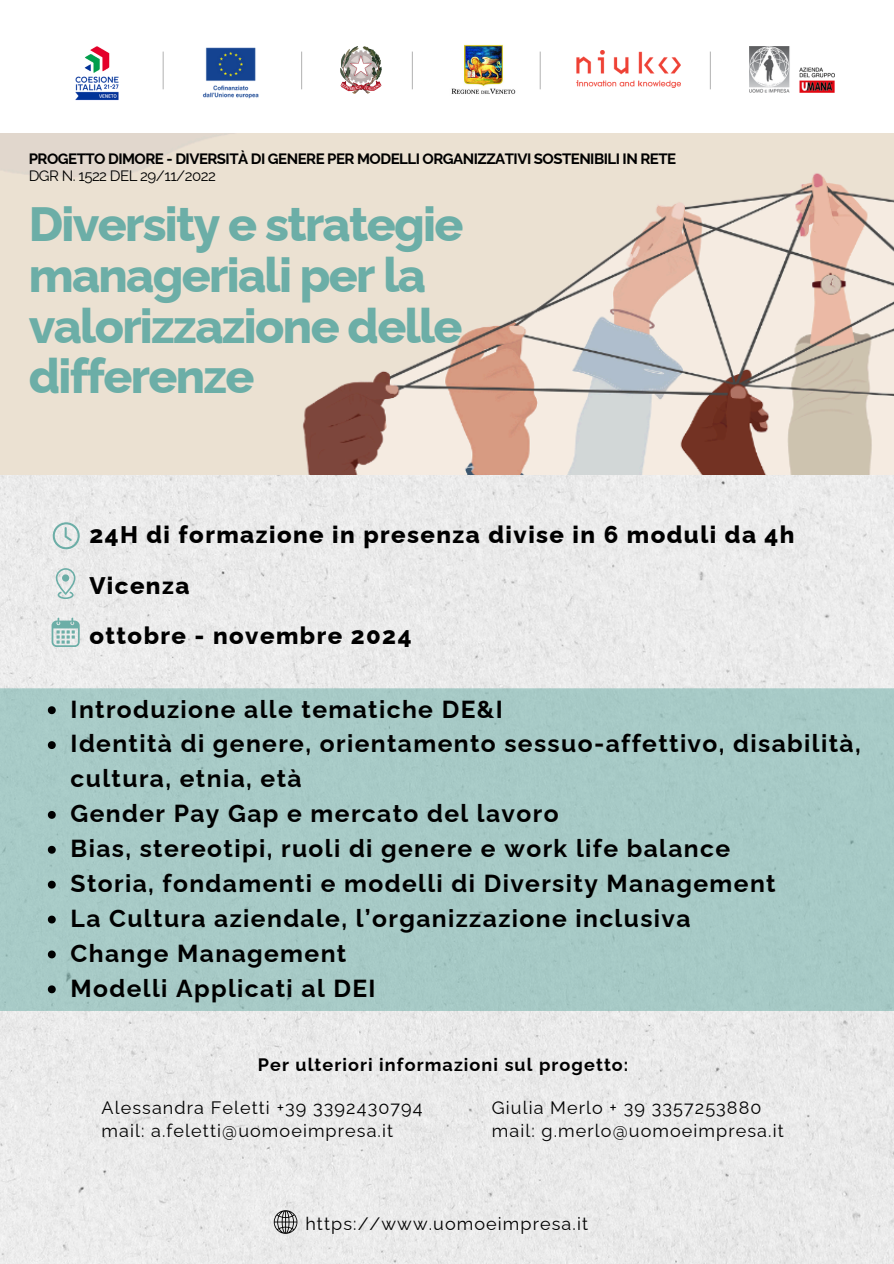
<style>
.page{position:relative;width:894px;height:1264px;background:#fff}
.page>*{position:absolute;margin:0;border:0;box-sizing:border-box;transform-origin:0 0}
.t1{font:800 48px/50.7px "Raleway";letter-spacing:-.035em;color:#6caea7}
.t2{font:700 24.6px/34.8px "Raleway";letter-spacing:.055em;color:#000}
.t3{font:800 24px "Raleway";letter-spacing:.06em;color:#000}
.t4{font:18px/23.7px "Raleway";letter-spacing:.06em;color:#000}
.t5{font:700 18px "Raleway";letter-spacing:.06em;color:#000}
.t6{font:700 15px "Raleway";letter-spacing:-.035em;color:#000}
.t7{font:15px "Raleway";letter-spacing:-.035em;color:#000}
</style>
<div class="page">
<div style="left:0;top:474px;width:893px;height:789px;background:#ebebeb"></div>
<img style="left:0;top:133px;width:893px;height:341px">
<div style="left:0;top:688px;width:893px;height:323px;background:#a7cac6"></div>
<svg style="left:56px;top:568px;width:19px;height:30px"></svg>
<div style="left:62px;top:574px;width:7px;height:7px;background:#6caea7;border-radius:50%"></div>
<svg style="left:53px;top:522px;width:27px;height:27px"></svg>
<svg style="left:52px;top:617px;width:28px;height:30px"></svg>
<img style="left:75px;top:46px;width:44px;height:55px">
<hr style="left:162px;top:52px;width:2px;height:37px;background:#bababa">
<hr style="left:301px;top:52px;width:1px;height:37px;background:#bababa">
<hr style="left:411px;top:52px;width:2px;height:37px;background:#bababa">
<hr style="left:539px;top:52px;width:1px;height:37px;background:#bababa">
<hr style="left:709px;top:52px;width:1px;height:37px;background:#bababa">
<img style="left:202px;top:47px;width:57px;height:52px">
<img style="left:340px;top:46px;width:42px;height:48px">
<img style="left:451px;top:44px;width:65px;height:50px">
<img style="left:576px;top:51px;width:104px;height:37px">
<img style="left:749px;top:46px;width:85px;height:46px">
<svg style="left:48px;top:706px;width:8px;height:8px"></svg>
<svg style="left:48px;top:741px;width:8px;height:8px"></svg>
<svg style="left:48px;top:811px;width:8px;height:7px"></svg>
<svg style="left:48px;top:845px;width:8px;height:8px"></svg>
<svg style="left:48px;top:880px;width:8px;height:8px"></svg>
<svg style="left:48px;top:915px;width:8px;height:8px"></svg>
<svg style="left:48px;top:950px;width:8px;height:8px"></svg>
<svg style="left:48px;top:985px;width:8px;height:8px"></svg>
<svg style="left:274px;top:1210px;width:23px;height:23px"></svg>
<p class="t6" style="left:29px;top:150px;width:648px">PROGETTO DIMORE - DIVERSITÀ DI GENERE PER MODELLI ORGANIZZATIVI SOSTENIBILI IN RETE</p>
<h2 class="t7" style="left:29px;top:167px;width:189px">DGR N. 1522 DEL 29/11/2022</h2>
<p class="t1" style="left:29px;top:199px;width:436px">Diversity e strategie manageriali per la valorizzazione delle differenze</p>
<p class="t3" style="left:89px;top:520px;width:706px">24H di formazione in presenza divise in 6 moduli da 4h</p>
<p class="t3" style="left:89px;top:571px;width:102px">Vicenza</p>
<p class="t3" style="left:89px;top:621px;width:323px">ottobre - novembre 2024</p>
<p class="t2" style="left:71px;top:691px;width:433px">Introduzione alle tematiche DE&amp;I</p>
<h2 class="t2" style="left:71px;top:726px;width:791px">Identità di genere, orientamento sessuo-affettivo, disabilità,</h2>
<p class="t2" style="left:71px;top:761px;width:489px">cultura, etnia, età<br>Gender Pay Gap e mercato del lavoro</p>
<h2 class="t2" style="left:71px;top:831px;width:661px">Bias, stereotipi, ruoli di genere e work life balance</h2>
<p class="t2" style="left:71px;top:865px;width:706px">Storia, fondamenti e modelli di Diversity Management</p>
<p class="t2" style="left:71px;top:900px;width:621px">La Cultura aziendale, l’organizzazione inclusiva</p>
<p class="t2" style="left:71px;top:935px;width:277px">Change Management</p>
<p class="t2" style="left:71px;top:970px;width:306px">Modelli Applicati al DEI</p>
<p class="t5" style="left:258px;top:1053px;width:372px">Per ulteriori informazioni sul progetto:</p>
<p class="t4" style="left:101px;top:1095px;width:322px">Alessandra Feletti +39 3392430794 mail: a.feletti@uomoeimpresa.it</p>
<p class="t4" style="left:492px;top:1095px;width:293px">Giulia Merlo + 39 3357253880 mail: g.merlo@uomoeimpresa.it</p>
<p class="t4" style="left:305px;top:1211px;width:284px">https://www.uomoeimpresa.it</p>
</div>
